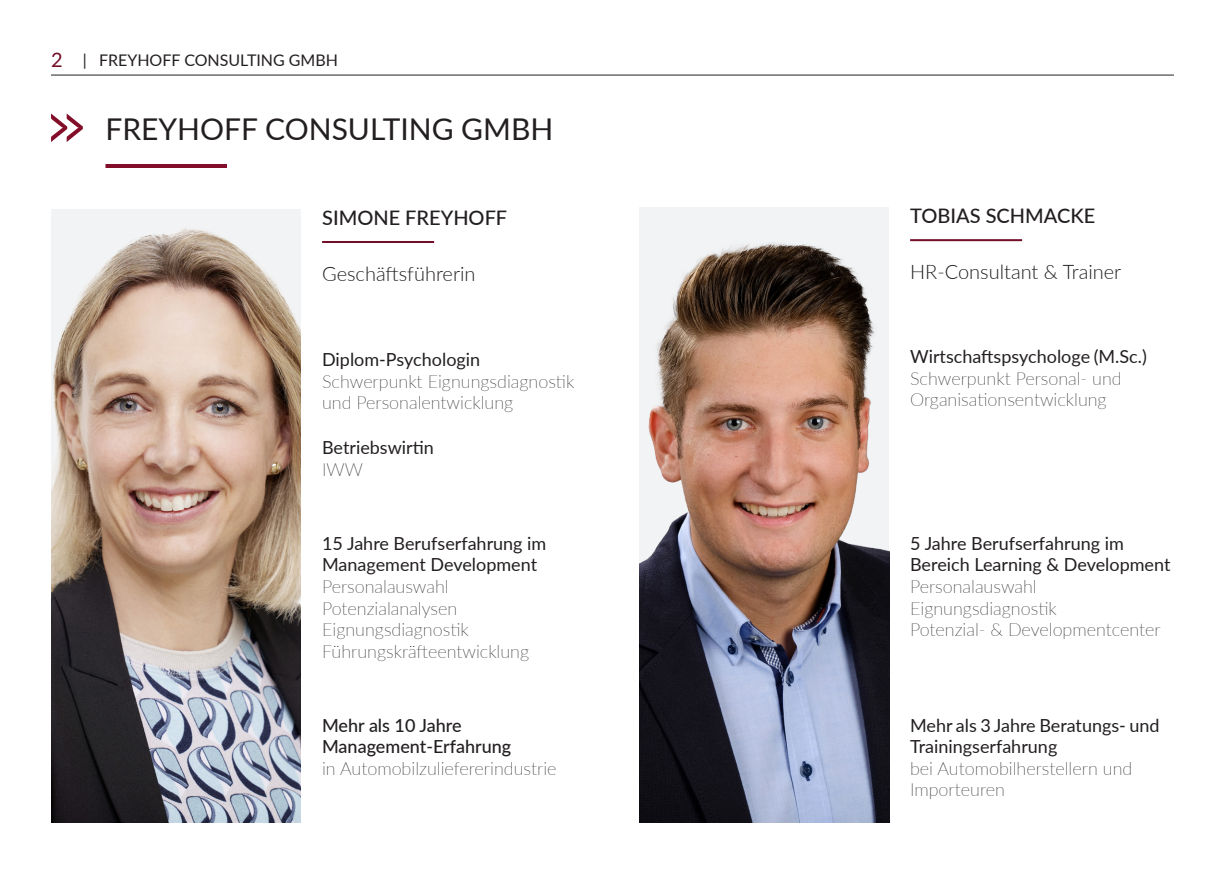
<style>
.page{position:relative;width:1225px;height:874px;background:#fff}
.page>*{position:absolute;margin:0;border:0;box-sizing:border-box;transform-origin:0 0}
.t1{font:30px "Lato";color:#231f20}
.t2{font:300 20px "Lato";color:#231f20}
.t3{font:500 20px "Lato";color:#231f20}
.t4{font:20px "Lato";color:#730e29}
.t5{font:100 18px/21.6px "Lato";color:#231f20}
.t6{font:18px/21.6px "Lato";color:#231f20}
.t7{font:500 18px "Lato";color:#231f20}
.t8{font:16px "Lato";color:#231f20}
</style>
<div class="page">
<hr style="left:51px;top:74px;width:1123px;height:1px;background:#231f20">
<svg style="left:51px;top:113px;width:32px;height:29px"></svg>
<hr style="left:105px;top:164px;width:121px;height:3px;background:#820e29">
<img style="left:51px;top:210px;width:250px;height:612px">
<img style="left:639px;top:207px;width:250px;height:615px">
<hr style="left:322px;top:241px;width:112px;height:2px;background:#730e29">
<hr style="left:910px;top:239px;width:112px;height:2px;background:#730e29">
<p class="t4" style="left:51px;top:46px;width:13px">2</p>
<p class="t8" style="left:83px;top:48px;width:257px">| FREYHOFF CONSULTING GMBH</p>
<p class="t1" style="left:105px;top:107px;width:449px">FREYHOFF CONSULTING GMBH</p>
<p class="t3" style="left:322px;top:203px;width:187px">SIMONE FREYHOFF</p>
<p class="t3" style="left:910px;top:202px;width:187px">TOBIAS SCHMACKE</p>
<p class="t2" style="left:322px;top:259px;width:155px">Geschäftsführerin</p>
<p class="t2" style="left:910px;top:257px;width:213px">HR-Consultant &amp; Trainer</p>
<p class="t6" style="left:322px;top:347px;width:160px">Diplom-Psychologin</p>
<p class="t5" style="left:322px;top:369px;width:254px">Schwerpunkt Eignungsdiagnostik und Personalentwicklung</p>
<p class="t6" style="left:322px;top:436px;width:113px">Betriebswirtin</p>
<p class="t5" style="left:322px;top:458px;width:42px">IWW</p>
<p class="t6" style="left:322px;top:531px;width:226px">15 Jahre Berufserfahrung im<br>Management Development</p>
<p class="t5" style="left:322px;top:575px;width:209px">Personalauswahl<br>Potenzialanalysen<br>Eignungsdiagnostik<br>Führungskräfteentwicklung</p>
<p class="t7" style="left:322px;top:711px;width:141px">Mehr als 10 Jahre</p>
<p class="t7" style="left:322px;top:733px;width:191px">Management-Erfahrung</p>
<p class="t5" style="left:322px;top:756px;width:236px">in Automobilzuliefererindustrie</p>
<p class="t6" style="left:910px;top:344px;width:238px">Wirtschaftspsychologe (M.Sc.)</p>
<p class="t5" style="left:910px;top:366px;width:213px">Schwerpunkt Personal- und</p>
<p class="t5" style="left:910px;top:388px;width:198px">Organisationsentwicklung</p>
<p class="t6" style="left:910px;top:531px;width:215px">5 Jahre Berufserfahrung im</p>
<p class="t6" style="left:910px;top:553px;width:262px">Bereich Learning &amp; Development</p>
<p class="t5" style="left:910px;top:575px;width:128px">Personalauswahl</p>
<p class="t5" style="left:910px;top:596px;width:148px">Eignungsdiagnostik</p>
<p class="t5" style="left:910px;top:618px;width:252px">Potenzial- &amp; Developmentcenter</p>
<p class="t6" style="left:910px;top:713px;width:251px">Mehr als 3 Jahre Beratungs- und</p>
<p class="t6" style="left:910px;top:734px;width:149px">Trainingserfahrung</p>
<p class="t5" style="left:910px;top:756px;width:224px">bei Automobilherstellern und</p>
<p class="t5" style="left:910px;top:778px;width:96px">Importeuren</p>
</div>
